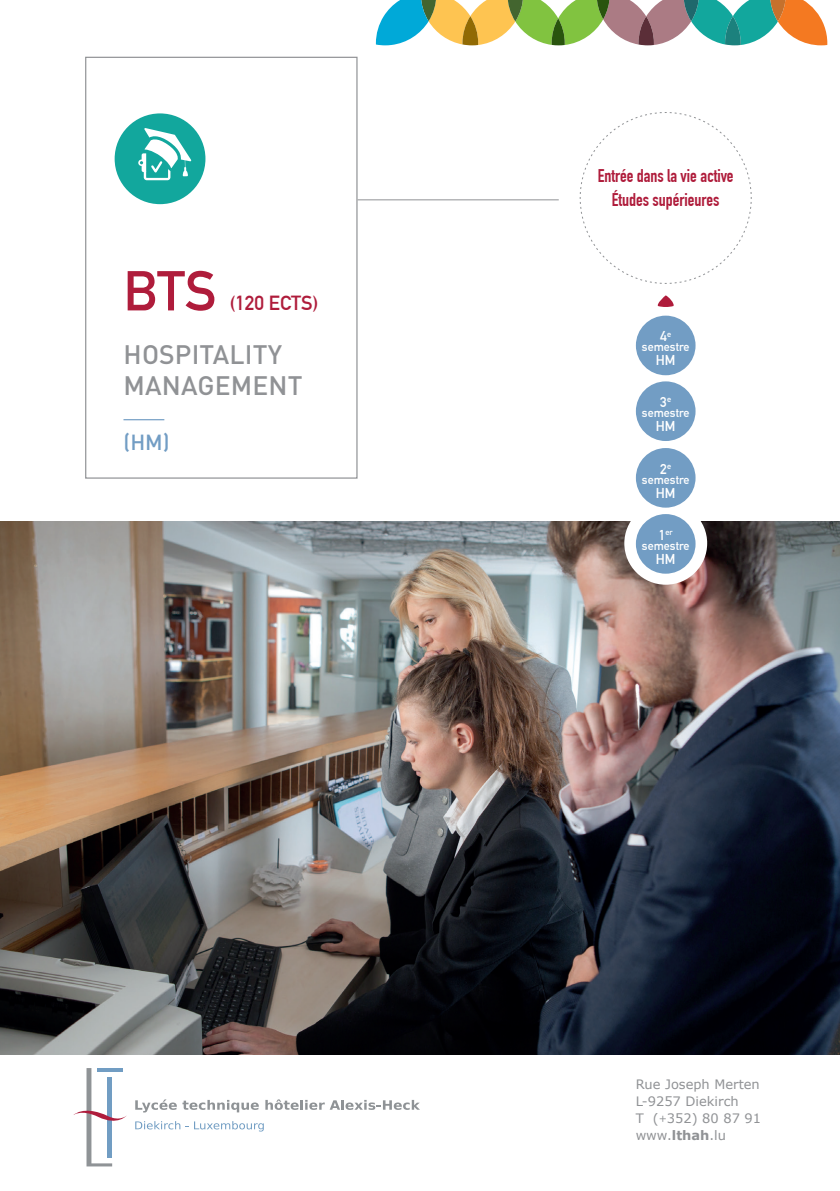
<style>
.page{position:relative;width:840px;height:1191px;background:#fff}
.page>*{position:absolute;margin:0;border:0;box-sizing:border-box;transform-origin:0 0}
.t1{font:700 55.2px "DIN Alternate";color:#af1c3b}
.t2{font:500 26.4px/31.6px "DIN Pro";letter-spacing:.005em;color:#909295}
.t3{font:500 21.6px "DIN Pro";color:#729dc4}
.t4{font:700 20px "DIN Alternate";color:#af1c3b}
.t5{font:700 18px/24px "DIN Condensed";color:#af1c3b;text-align:center}
.t6{font:700 14px "DIN Alternate";color:#fff}
.t7{font:13px/17px "Verdana";color:#909295}
.t8{font:700 12px "DIN Alternate";color:#fff}
.t9{font:700 8.2px "DIN Alternate";color:#fff}
.s1{font-size:14px}
.s2{font-size:10px}
.s3{font-weight:700}
</style>
<div class="page">
<img style="left:0;top:522px;width:839px;height:532px">
<div style="left:624px;top:502px;width:82px;height:83px;background:#fff;border-radius:50%"></div>
<hr style="left:357px;top:199px;width:201px;height:1px;background:#909295">
<svg style="left:657px;top:295px;width:17px;height:12px"></svg>
<svg style="left:579px;top:112px;width:172px;height:172px"></svg>
<div style="left:635px;top:514px;width:60px;height:59px;background:#729dc4;border-radius:50%"></div>
<div style="left:635px;top:448px;width:60px;height:59px;background:#729dc4;border-radius:50%"></div>
<div style="left:635px;top:381px;width:60px;height:60px;background:#729dc4;border-radius:50%"></div>
<div style="left:635px;top:316px;width:60px;height:59px;background:#729dc4;border-radius:50%"></div>
<div style="left:85px;top:57px;width:272px;height:421px;border:1px solid #909295"></div>
<hr style="left:123px;top:419px;width:41px;height:1px;background:#729dc4">
<svg style="left:73px;top:1068px;width:54px;height:98px"></svg>
<svg style="left:135px;top:1099px;width:124px;height:13px"></svg>
<svg style="left:265px;top:1099px;width:155px;height:11px"></svg>
<svg style="left:135px;top:1121px;width:53px;height:8px"></svg>
<svg style="left:194px;top:1121px;width:70px;height:10px"></svg>
<div style="left:115px;top:113px;width:90px;height:91px;background:#12a79d;border-radius:50%"></div>
<svg style="left:138px;top:128px;width:53px;height:52px"></svg>
<svg style="left:375px;top:0;width:451px;height:45px"></svg>
<h1 class="t1" style="left:123px;top:249px;width:94px">BTS</h1>
<h3 class="t4" style="left:230px;top:288px;width:90px">(120 ECTS)</h3>
<h2 class="t2" style="left:123px;top:337px;width:180px">HOSPITALITY<br>MANAGEMENT</h2>
<h3 class="t3" style="left:123px;top:428px;width:48px">(HM)</h3>
<h3 class="t5" style="left:597px;top:164px;width:137px">Entrée dans la vie active<br>Études supérieures</h3>
<p class="t6" style="left:660px;top:326px;width:12px">4<sup>e</sup></p>
<p class="t8" style="left:641px;top:338px;width:49px">semestre</p>
<p class="t6" style="left:655px;top:350px;width:21px">HM</p>
<p class="t6" style="left:660px;top:391px;width:12px">3<sup>e</sup></p>
<p class="t8" style="left:641px;top:404px;width:49px">semestre</p>
<p class="t6" style="left:655px;top:415px;width:21px">HM</p>
<p class="t6" style="left:660px;top:458px;width:12px">2<sup>e</sup></p>
<p class="t8" style="left:641px;top:470px;width:49px">semestre</p>
<p class="t6" style="left:655px;top:482px;width:21px">HM</p>
<p class="t9" style="left:658px;top:526px;width:15px"><span class="s1">1</span>er</p>
<p class="t8" style="left:641px;top:536px;width:49px">semestre</p>
<p class="t6" style="left:655px;top:548px;width:21px">HM</p>
<p class="t7" style="left:635px;top:1075px;width:127px">Rue Joseph Merten<br>L-9257 Diekirch<br>T (<span class="s2">+</span>352) 80 87 91 www.<span class="s3">lthah</span>.lu</p>
</div>
